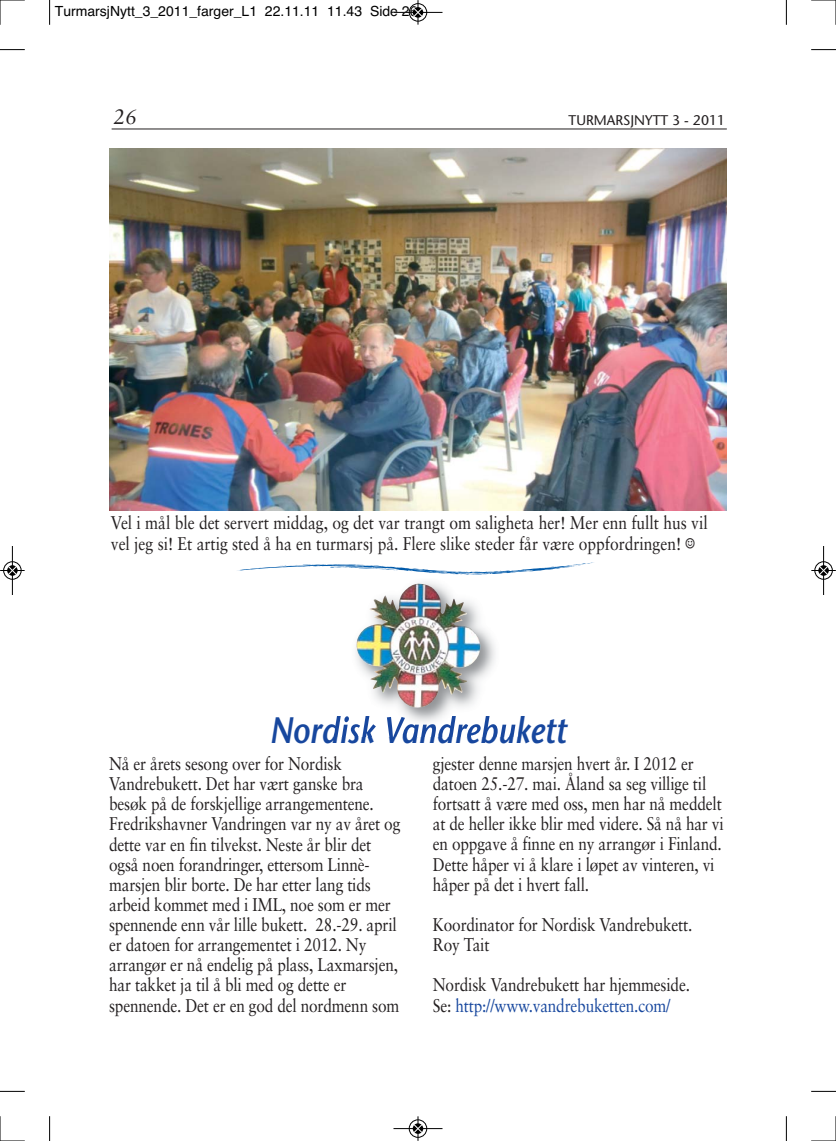
<style>
.page{position:relative;width:836px;height:1141px;background:#fff}
.page>*{position:absolute;margin:0;border:0;box-sizing:border-box;transform-origin:0 0}
.t1{font:italic 600 36.75px "Stone Sans";color:#17479e;scale:.85 1}
.t2{font:italic 21px "Sabon";color:#231f20}
.t3{font:18.38px/20.1px "Sabon";letter-spacing:-.01em;color:#231f20;scale:.84 1}
.t4{font:18.38px/20.1px "Sabon";letter-spacing:-.01em;color:#231f20;scale:.85 1}
.t5{font:14px "Helvetica";color:#000}
.t6{font:14px "Stone Sans";color:#231f20}
.s1{font-family:"Menlo";font-weight:700;font-style:italic}
.s2{color:#17479e}
</style>
<div class="page">
<hr style="left:112px;top:129px;width:615px;height:1px;background:#231f20">
<img style="left:109px;top:149px;width:618px;height:361px">
<img style="left:401px;top:582px;width:94px;height:134px">
<img style="left:333px;top:716px;width:183px;height:20px">
<img style="left:356px;top:583px;width:124px;height:126px">
<svg style="left:237px;top:562px;width:357px;height:13px"></svg>
<svg style="left:49px;top:0;width:1px;height:25px"></svg>
<svg style="left:0;top:49px;width:25px;height:1px"></svg>
<svg style="left:786px;top:0;width:1px;height:25px"></svg>
<svg style="left:811px;top:49px;width:25px;height:1px"></svg>
<svg style="left:49px;top:1116px;width:1px;height:25px"></svg>
<svg style="left:0;top:1091px;width:25px;height:1px"></svg>
<svg style="left:786px;top:1116px;width:1px;height:25px"></svg>
<svg style="left:811px;top:1091px;width:25px;height:1px"></svg>
<svg style="left:0;top:0;width:25px;height:25px"></svg>
<svg style="left:811px;top:0;width:25px;height:25px"></svg>
<svg style="left:0;top:1116px;width:25px;height:25px"></svg>
<svg style="left:811px;top:1116px;width:25px;height:25px"></svg>
<div style="left:409px;top:3px;width:18px;height:19px;border:1px solid #fff;border-radius:50%"></div>
<hr style="left:393px;top:12px;width:49px;height:1px;background:#000">
<div style="left:409px;top:3px;width:18px;height:18px;border:1px solid #000;border-radius:50%"></div>
<svg style="left:413px;top:0;width:9px;height:25px"></svg>
<div style="left:409px;top:1119px;width:18px;height:19px;border:1px solid #fff;border-radius:50%"></div>
<hr style="left:393px;top:1128px;width:49px;height:1px;background:#000">
<div style="left:409px;top:1120px;width:18px;height:18px;border:1px solid #000;border-radius:50%"></div>
<svg style="left:413px;top:1116px;width:9px;height:25px"></svg>
<div style="left:3px;top:561px;width:19px;height:19px;border:1px solid #fff;border-radius:50%"></div>
<hr style="left:12px;top:546px;width:1px;height:49px;background:#000">
<div style="left:3px;top:562px;width:18px;height:17px;border:1px solid #000;border-radius:50%"></div>
<svg style="left:0;top:566px;width:25px;height:9px"></svg>
<div style="left:814px;top:561px;width:19px;height:19px;border:1px solid #fff;border-radius:50%"></div>
<hr style="left:823px;top:546px;width:1px;height:49px;background:#000">
<div style="left:814px;top:562px;width:18px;height:17px;border:1px solid #000;border-radius:50%"></div>
<svg style="left:811px;top:566px;width:25px;height:9px"></svg>
<p class="t5" style="left:55px;top:6px;width:364px">TurmarsjNytt_3_2011_farger_L1 22.11.11 11.43 Side 26</p>
<p class="t2" style="left:113px;top:108px;width:25px">26</p>
<p class="t6" style="left:569px;top:115px;width:158px">TURMARSJNYTT 3 - 2011</p>
<p class="t4" style="left:111px;top:514px;width:703px">Vel i mål ble det servert middag, og det var trangt om saligheta her! Mer enn fullt hus vil vel jeg si! Et artig sted å ha en turmarsj på. Flere slike steder får være oppfordringen! <span class="s1">☺</span></p>
<h1 class="t1" style="left:270px;top:716px;width:350px">Nordisk Vandrebukett</h1>
<p class="t3" style="left:109px;top:755px;width:348px">Nå er årets sesong over for Nordisk Vandrebukett. Det har vært ganske bra besøk på de forskjellige arrangementene.<br>Fredrikshavner Vandringen var ny av året og dette var en fin tilvekst. Neste år blir det også noen forandringer, ettersom Linnè&shy;marsjen blir borte. De har etter lang tids arbeid kommet med i IML, noe som er mer spennende enn vår lille bukett. 28.-29. april er datoen for arrangementet i 2012. Ny arrangør er nå endelig på plass, Laxmarsjen, har takket ja til å bli med og dette er spennende. Det er en god del nordmenn som</p>
<p class="t3" style="left:433px;top:755px;width:348px">gjester denne marsjen hvert år. I 2012 er datoen 25.-27. mai. Åland sa seg villige til fortsatt å være med oss, men har nå meddelt at de heller ikke blir med videre. Så nå har vi en oppgave å finne en ny arrangør i Finland.<br>Dette håper vi å klare i løpet av vinteren, vi håper på det i hvert fall.</p>
<p class="t3" style="left:433px;top:916px;width:310px">Koordinator for Nordisk Vandrebukett.<br>Roy Tait</p>
<p class="t3" style="left:433px;top:976px;width:308px">Nordisk Vandrebukett har hjemmeside.<br>Se: <span class="s2">http://www.vandrebuketten.com/</span></p>
</div>
